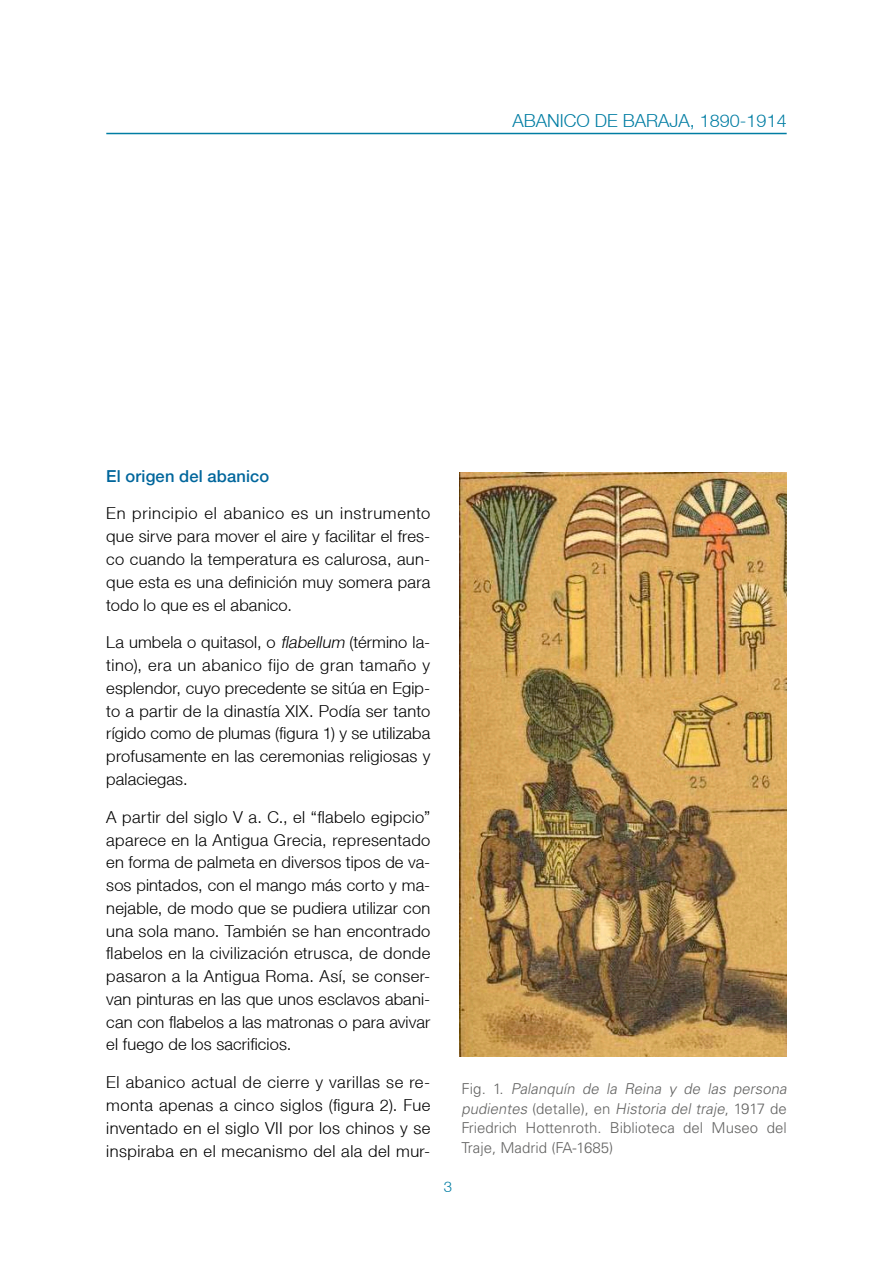
<style>
.page{position:relative;width:893px;height:1263px;background:#fff}
.page>*{position:absolute;margin:0;border:0;box-sizing:border-box;transform-origin:0 0}
.t1{font:300 18px "Helvetica Neue LT";color:#007da3}
.t2{font:300 16.5px/22.8px "Helvetica Neue LT";letter-spacing:.015em;color:#000;text-align:justify}
.t3{font:500 16.5px "Helvetica Neue LT";letter-spacing:.01em;color:#00669c}
.t4{font:300 15px/19.5px "Univers LT Std";color:#636362}
.t5{font:300 15px "Helvetica Neue LT";color:#007da3}
.s1{font-style:italic}
</style>
<div class="page">
<hr style="left:106px;top:133px;width:681px;height:1px;background:#007da3">
<img style="left:460px;top:472px;width:326px;height:585px">
<p class="t1" style="left:512px;top:109px;width:276px">ABANICO DE BARAJA, 1890-1914</p>
<p class="t3" style="left:106px;top:466px;width:164px">El origen del abanico</p>
<p class="t2" style="left:106px;top:502px;width:326px">En principio el abanico es un instrumento que sirve para mover el aire y facilitar el fres&shy;co cuando la temperatura es calurosa, aun&shy;que esta es una definición muy somera para todo lo que es el abanico.</p>
<p class="t2" style="left:106px;top:631px;width:326px">La umbela o quitasol, o <span class="s1">flabellum</span> (término la&shy;tino), era un abanico fijo de gran tamaño y esplendor, cuyo precedente se sitúa en Egip&shy;to a partir de la dinastía XIX. Podía ser tanto rígido como de plumas (figura 1) y se utilizaba profusamente en las ceremonias religiosas y palaciegas.</p>
<p class="t2" style="left:106px;top:805px;width:326px">A partir del siglo V a. C., el “flabelo egipcio” aparece en la Antigua Grecia, representado en forma de palmeta en diversos tipos de va&shy;sos pintados, con el mango más corto y ma&shy;nejable, de modo que se pudiera utilizar con una sola mano. También se han encontrado flabelos en la civilización etrusca, de donde pasaron a la Antigua Roma. Así, se conser&shy;van pinturas en las que unos esclavos abani&shy;can con flabelos a las matronas o para avivar el fuego de los sacrificios.</p>
<p class="t2" style="left:106px;top:1071px;width:326px">El abanico actual de cierre y varillas se re&shy;monta apenas a cinco siglos (figura 2). Fue inventado en el siglo VII por los chinos y se inspiraba en el mecanismo del ala del mur-</p>
<p class="t4" style="left:461px;top:1079px;width:330px">F i g . 1. <span class="s1">Palanquín de la Reina y de las persona pudientes</span> ( d e t a l l e ) , e n <span class="s1">Historia del traje</span>, 1 9 17 d e Friedrich Hottenroth. Biblioteca del Museo del Traje, Madrid (FA-1685)</p>
<p class="t5" style="left:444px;top:1177px;width:10px">3</p>
</div>
